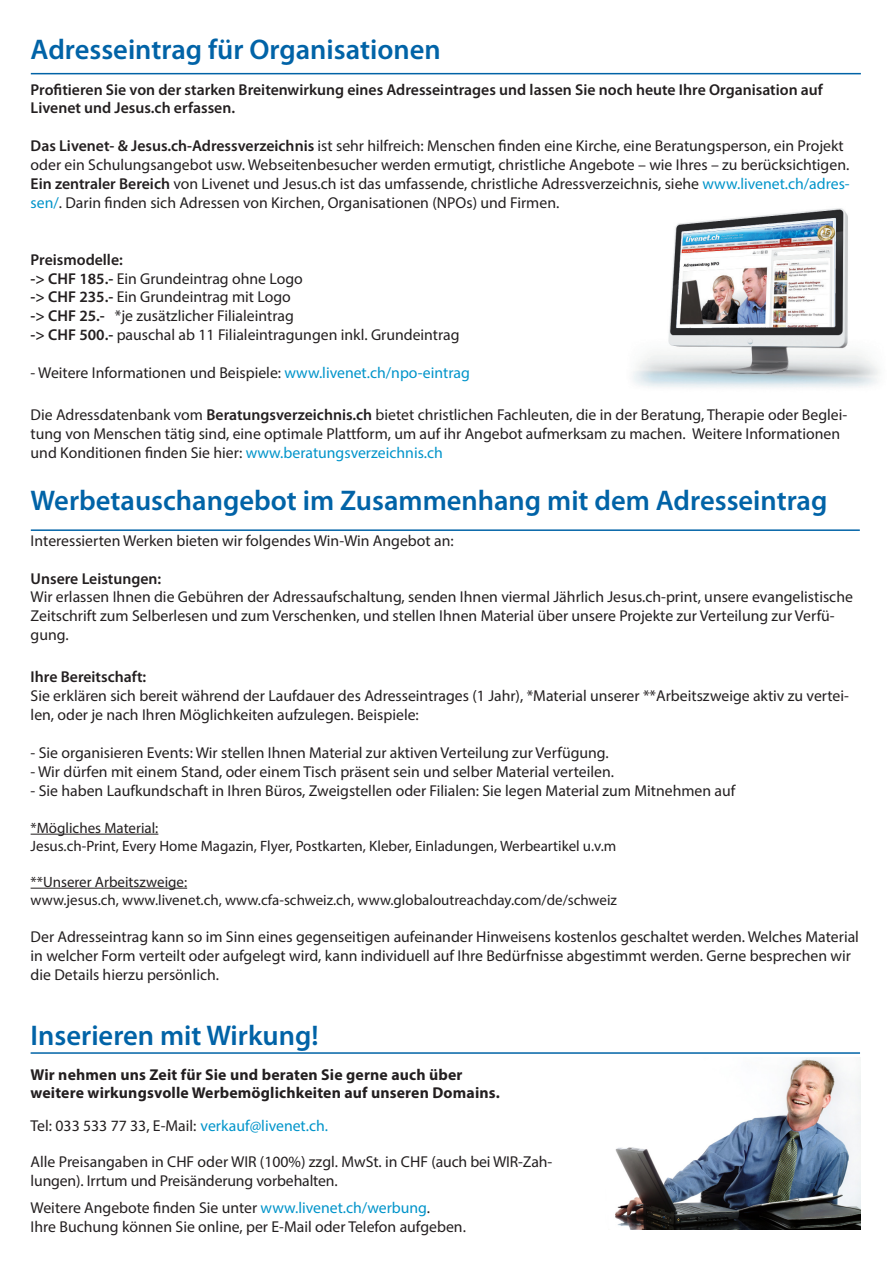
<style>
.page{position:relative;width:893px;height:1263px;background:#fff}
.page>*{position:absolute;margin:0;border:0;box-sizing:border-box;transform-origin:0 0}
.t1{font:600 28.5px "Myriad Pro";color:#0163a7}
.Mengentext{font:15.75px/18.9px "Myriad Pro";color:#231f20}
.t2{font:600 15.75px/18.9px "Myriad Pro";color:#231f20}
.Mengentext-2{font:700 15.75px/18px "Myriad Pro";letter-spacing:.01em;color:#231f20}
.t3{font:15px "Myriad Pro";color:#231f20}
.s1{font-weight:600}
.s2{color:#0094ca}
</style>
<div class="page">
<img style="left:632px;top:208px;width:247px;height:180px">
<hr style="left:31px;top:834px;width:127px;height:1px;background:#231f20">
<hr style="left:31px;top:888px;width:156px;height:1px;background:#231f20">
<img style="left:615px;top:1058px;width:245px;height:171px">
<hr style="left:31px;top:73px;width:830px;height:1px;background:#0163a7">
<hr style="left:31px;top:529px;width:829px;height:2px;background:#0163a7">
<hr style="left:31px;top:1052px;width:829px;height:2px;background:#0163a7">
<p class="t1" style="left:31px;top:31px;width:412px">Adresseintrag für Organisationen</p>
<p class="t2" style="left:31px;top:79px;width:794px">Profitieren Sie von der starken Breitenwirkung eines Adresseintrages und lassen Sie noch heute Ihre Organisation auf<br>Livenet und Jesus.ch erfassen.</p>
<p class="Mengentext" style="left:31px;top:136px;width:820px"><span class="s1">Das Livenet- &amp; Jesus.ch-Adressverzeichnis</span> ist sehr hilfreich: Menschen finden eine Kirche, eine Beratungsperson, ein Projekt oder ein Schulungsangebot usw. Webseitenbesucher werden ermutigt, christliche Angebote – wie Ihres – zu berücksichtigen.</p>
<p class="Mengentext" style="left:31px;top:174px;width:821px"><span class="s1">Ein zentraler Bereich</span> von Livenet und Jesus.ch ist das umfassende, christliche Adressverzeichnis, siehe <span class="s2">www.livenet.ch/adres&shy;sen/</span>. Darin finden sich Adressen von Kirchen, Organisationen (NPOs) und Firmen.</p>
<p class="t2" style="left:31px;top:249px;width:94px">Preismodelle:</p>
<p class="Mengentext" style="left:31px;top:269px;width:274px"><span class="s1">-&gt; CHF 185.-</span> Ein Grundeintrag ohne Logo</p>
<p class="Mengentext" style="left:31px;top:287px;width:262px"><span class="s1">-&gt; CHF 235.-</span> Ein Grundeintrag mit Logo</p>
<p class="Mengentext" style="left:31px;top:306px;width:265px"><span class="s1">-&gt; CHF 25.-</span> *je zusätzlicher Filialeintrag</p>
<p class="Mengentext" style="left:31px;top:325px;width:430px"><span class="s1">-&gt; CHF 500.-</span> pauschal ab 11 Filialeintragungen inkl. Grundeintrag</p>
<p class="Mengentext" style="left:31px;top:363px;width:441px">- Weitere Informationen und Beispiele: <span class="s2">www.livenet.ch/npo-eintrag</span></p>
<p class="Mengentext" style="left:31px;top:405px;width:818px">Die Adressdatenbank vom <span class="s1">Beratungsverzeichnis.ch</span> bietet christlichen Fachleuten, die in der Beratung, Therapie oder Beglei&shy;tung von Menschen tätig sind, eine optimale Plattform, um auf ihr Angebot aufmerksam zu machen. Weitere Informationen und Konditionen finden Sie hier: <span class="s2">www.beratungsverzeichnis.ch</span></p>
<p class="t1" style="left:31px;top:482px;width:798px">Werbetauschangebot im Zusammenhang mit dem Adresseintrag</p>
<p class="Mengentext" style="left:31px;top:531px;width:425px">Interessierten Werken bieten wir folgendes Win-Win Angebot an:</p>
<p class="t2" style="left:31px;top:568px;width:132px">Unsere Leistungen:</p>
<p class="Mengentext" style="left:31px;top:587px;width:824px">Wir erlassen Ihnen die Gebühren der Adressaufschaltung, senden Ihnen viermal Jährlich Jesus.ch-print, unsere evangelistische<br>Zeitschrift zum Selberlesen und zum Verschenken, und stellen Ihnen Material über unsere Projekte zur Verteilung zur Verfü&shy;gung.</p>
<p class="t2" style="left:31px;top:667px;width:117px">Ihre Bereitschaft:</p>
<p class="Mengentext" style="left:31px;top:686px;width:820px">Sie erklären sich bereit während der Laufdauer des Adresseintrages (1 Jahr), *Material unserer **Arbeitszweige aktiv zu vertei&shy;len, oder je nach Ihren Möglichkeiten aufzulegen. Beispiele:</p>
<p class="Mengentext" style="left:31px;top:743px;width:580px">- Sie organisieren Events: Wir stellen Ihnen Material zur aktiven Verteilung zur Verfügung.</p>
<p class="Mengentext" style="left:31px;top:762px;width:585px">- Wir dürfen mit einem Stand, oder einem Tisch präsent sein und selber Material verteilen.</p>
<p class="Mengentext" style="left:31px;top:781px;width:706px">- Sie haben Laufkundschaft in Ihren Büros, Zweigstellen oder Filialen: Sie legen Material zum Mitnehmen auf</p>
<p class="t3" style="left:31px;top:818px;width:129px">*Mögliches Material:</p>
<p class="t3" style="left:31px;top:836px;width:587px">Jesus.ch-Print, Every Home Magazin, Flyer, Postkarten, Kleber, Einladungen, Werbeartikel u.v.m</p>
<p class="t3" style="left:31px;top:872px;width:158px">**Unserer Arbeitszweige:</p>
<p class="t3" style="left:31px;top:890px;width:588px">www.jesus.ch, www.livenet.ch, www.cfa-schweiz.ch, www.globaloutreachday.com/de/schweiz</p>
<p class="Mengentext" style="left:31px;top:927px;width:830px">Der Adresseintrag kann so im Sinn eines gegenseitigen aufeinander Hinweisens kostenlos geschaltet werden. Welches Material in welcher Form verteilt oder aufgelegt wird, kann individuell auf Ihre Bedürfnisse abgestimmt werden. Gerne besprechen wir die Details hierzu persönlich.</p>
<p class="t1" style="left:31px;top:1017px;width:289px">Inserieren mit Wirkung!</p>
<p class="Mengentext-2" style="left:31px;top:1065px;width:471px">Wir nehmen uns Zeit für Sie und beraten Sie gerne auch über weitere wirkungsvolle Werbemöglichkeiten auf unseren Domains.</p>
<p class="Mengentext" style="left:31px;top:1116px;width:299px">Tel: 033 533 77 33, E-Mail: <span class="s2">verkauf@livenet.ch.</span></p>
<p class="Mengentext" style="left:31px;top:1152px;width:523px">Alle Preisangaben in CHF oder WIR (100%) zzgl. MwSt. in CHF (auch bei WIR-Zah&shy;lungen). Irrtum und Preisänderung vorbehalten.</p>
<p class="Mengentext" style="left:31px;top:1198px;width:401px">Weitere Angebote finden Sie unter <span class="s2">www.livenet.ch/werbung</span>.</p>
<p class="Mengentext" style="left:31px;top:1217px;width:437px">Ihre Buchung können Sie online, per E-Mail oder Telefon aufgeben.</p>
</div>
